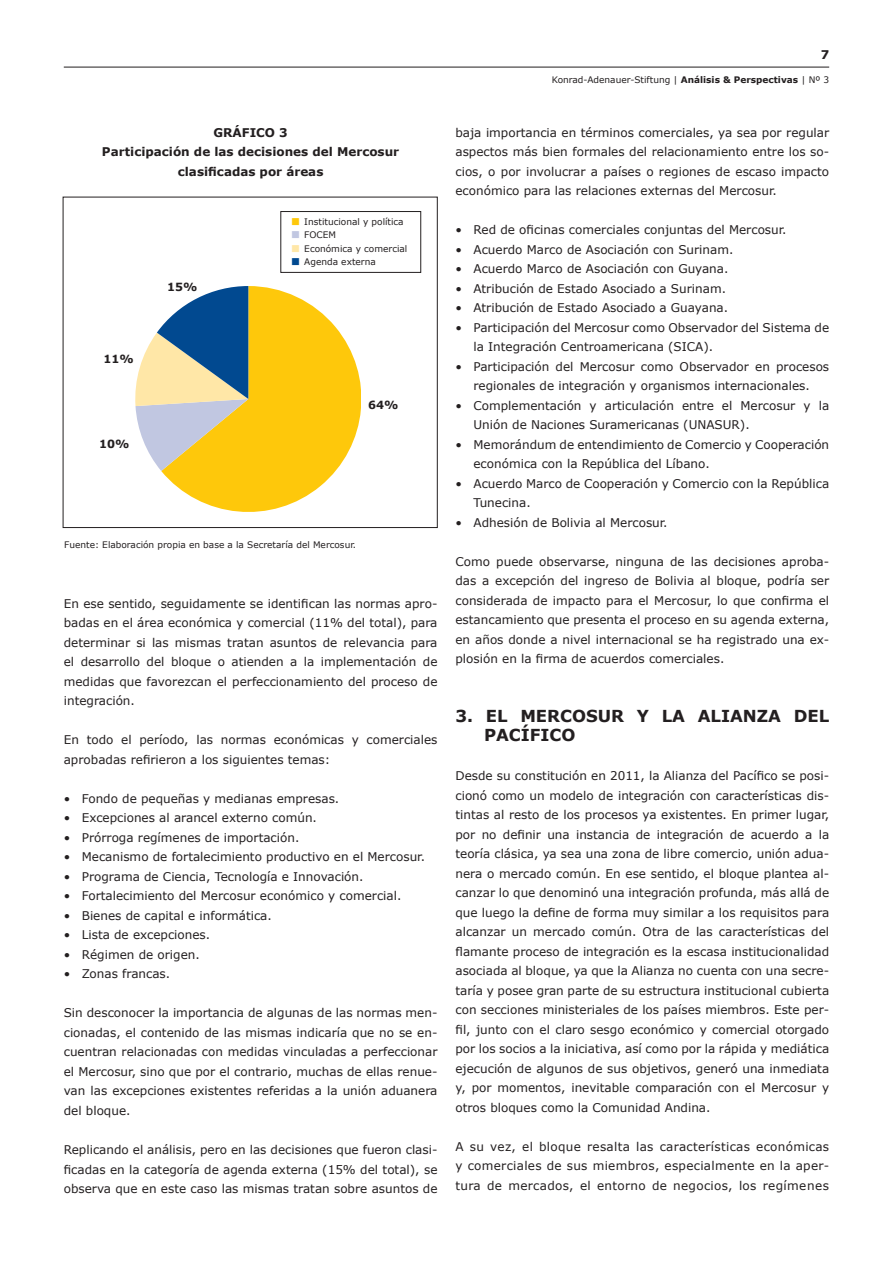
<style>
.page{position:relative;width:893px;height:1263px;background:#fff}
.page>*{position:absolute;margin:0;border:0;box-sizing:border-box;transform-origin:0 0}
.sub{font:700 16.5px/19.5px "Verdana";color:#231f20}
._1{font:12px/19.5px "Verdana";color:#231f20;text-align:justify}
.t1{font:700 12px/19.5px "Verdana";color:#231f20;text-align:center}
._5{font:700 11.25px "Verdana";color:#231f20}
._5-2{font:9px "Verdana";color:#231f20}
.s1{color:#fec80b}
.s2{color:#c1c7e1}
.s3{color:#ffe7a7}
.s4{color:#014990}
.s5{font-weight:700}
</style>
<div class="page">
<hr style="left:64px;top:67px;width:765px;height:1px;background:#231f20">
<svg style="left:161px;top:286px;width:200px;height:226px;fill:#fec80b"></svg>
<svg style="left:135px;top:286px;width:113px;height:185px"></svg>
<div style="left:281px;top:211px;width:140px;height:62px;border:1px solid #231f20"></div>
<p class="t1" style="left:213px;top:122px;width:76px">GRÁFICO 3</p>
<p class="t1" style="left:102px;top:142px;width:299px">Participación de las decisiones del Mercosur clasificadas por áreas</p>
<p class="_5" style="left:103px;top:351px;width:32px">11%</p>
<p class="_5" style="left:99px;top:436px;width:32px">10%</p>
<p class="_5" style="left:167px;top:279px;width:32px">15%</p>
<p class="_5-2" style="left:291px;top:215px;width:114px"><span class="s1">■</span> Institucional y política</p>
<p class="_5-2" style="left:291px;top:229px;width:46px"><span class="s2">■</span> FOCEM</p>
<p class="_5-2" style="left:291px;top:242px;width:118px"><span class="s3">■</span> Económica y comercial</p>
<p class="_5-2" style="left:291px;top:256px;width:86px"><span class="s4">■</span> Agenda externa</p>
<p class="_5" style="left:368px;top:397px;width:32px">64%</p>
<p class="_5-2" style="left:64px;top:539px;width:293px">Fuente: Elaboración propia en base a la Secretaría del Mercosur.</p>
<p class="_1" style="left:64px;top:594px;width:375px">En ese sentido, seguidamente se identifican las normas apro&shy;badas en el área económica y comercial (11% del total), para determinar si las mismas tratan asuntos de relevancia para el desarrollo del bloque o atienden a la implementación de medidas que favorezcan el perfeccionamiento del proceso de integración.</p>
<p class="_1" style="left:64px;top:730px;width:375px">En todo el período, las normas económicas y comerciales aprobadas refirieron a los siguientes temas:</p>
<p class="_1" style="left:64px;top:789px;width:277px">• Fondo de pequeñas y medianas empresas.</p>
<p class="_1" style="left:64px;top:808px;width:255px">• Excepciones al arancel externo común.</p>
<p class="_1" style="left:64px;top:828px;width:237px">• Prórroga regímenes de importación.</p>
<p class="_1" style="left:64px;top:847px;width:363px">• Mecanismo de fortalecimiento productivo en el Mercosur.</p>
<p class="_1" style="left:64px;top:867px;width:301px">• Programa de Ciencia, Tecnología e Innovación.</p>
<p class="_1" style="left:64px;top:886px;width:339px">• Fortalecimiento del Mercosur económico y comercial.</p>
<p class="_1" style="left:64px;top:906px;width:210px">• Bienes de capital e informática.</p>
<p class="_1" style="left:64px;top:925px;width:148px">• Lista de excepciones.</p>
<p class="_1" style="left:64px;top:945px;width:138px">• Régimen de origen.</p>
<p class="_1" style="left:64px;top:964px;width:108px">• Zonas francas.</p>
<p class="_1" style="left:64px;top:1003px;width:375px">Sin desconocer la importancia de algunas de las normas men&shy;cionadas, el contenido de las mismas indicaría que no se en&shy;cuentran relacionadas con medidas vinculadas a perfeccionar el Mercosur, sino que por el contrario, muchas de ellas renue&shy;van las excepciones existentes referidas a la unión aduanera del bloque.</p>
<p class="_1" style="left:64px;top:1140px;width:375px">Replicando el análisis, pero en las decisiones que fueron clasi&shy;ficadas en la categoría de agenda externa (15% del total), se observa que en este caso las mismas tratan sobre asuntos de</p>
<p class="t1" style="left:821px;top:45px;width:10px">7</p>
<p class="_5-2" style="left:552px;top:74px;width:279px">Konrad-Adenauer-Stiftung | <span class="s5">Análisis &amp; Perspectivas</span> | Nº 3</p>
<p class="_1" style="left:455px;top:122px;width:375px">baja importancia en términos comerciales, ya sea por regular aspectos más bien formales del relacionamiento entre los so&shy;cios, o por involucrar a países o regiones de escaso impacto económico para las relaciones externas del Mercosur.</p>
<p class="_1" style="left:455px;top:220px;width:333px">• Red de oficinas comerciales conjuntas del Mercosur.</p>
<p class="_1" style="left:455px;top:239px;width:279px">• Acuerdo Marco de Asociación con Surinam.</p>
<p class="_1" style="left:455px;top:259px;width:274px">• Acuerdo Marco de Asociación con Guyana.</p>
<p class="_1" style="left:455px;top:278px;width:272px">• Atribución de Estado Asociado a Surinam.</p>
<p class="_1" style="left:455px;top:298px;width:274px">• Atribución de Estado Asociado a Guayana.</p>
<p class="_1" style="left:473px;top:317px;width:357px;text-indent:-18px">• Participación del Mercosur como Observador del Sistema de la Integración Centroamericana (SICA).</p>
<p class="_1" style="left:455px;top:356px;width:375px;text-align:center">• Participación del Mercosur como Observador en procesos regionales de integración y organismos internacionales.</p>
<p class="_1" style="left:473px;top:395px;width:357px;text-indent:-18px">• Complementación y articulación entre el Mercosur y la<br>Unión de Naciones Suramericanas (UNASUR).</p>
<p class="_1" style="left:473px;top:434px;width:357px;text-indent:-18px">• Memorándum de entendimiento de Comercio y Cooperación económica con la República del Líbano.</p>
<p class="_1" style="left:473px;top:473px;width:357px;text-indent:-18px">• Acuerdo Marco de Cooperación y Comercio con la República<br>Tunecina.</p>
<p class="_1" style="left:455px;top:512px;width:214px">• Adhesión de Bolivia al Mercosur.</p>
<p class="_1" style="left:455px;top:551px;width:375px">Como puede observarse, ninguna de las decisiones aproba&shy;das a excepción del ingreso de Bolivia al bloque, podría ser considerada de impacto para el Mercosur, lo que confirma el estancamiento que presenta el proceso en su agenda externa, en años donde a nivel internacional se ha registrado una ex&shy;plosión en la firma de acuerdos comerciales.</p>
<p class="sub" style="left:484px;top:706px;width:347px;text-indent:-28px">3. EL MERCOSUR Y LA ALIANZA DEL<br>PACÍFICO</p>
<p class="_1" style="left:455px;top:766px;width:375px">Desde su constitución en 2011, la Alianza del Pacífico se posi&shy;cionó como un modelo de integración con características dis&shy;tintas al resto de los procesos ya existentes. En primer lugar, por no definir una instancia de integración de acuerdo a la teoría clásica, ya sea una zona de libre comercio, unión adua&shy;nera o mercado común. En ese sentido, el bloque plantea al&shy;canzar lo que denominó una integración profunda, más allá de que luego la define de forma muy similar a los requisitos para alcanzar un mercado común. Otra de las características del flamante proceso de integración es la escasa institucionalidad asociada al bloque, ya que la Alianza no cuenta con una secre&shy;taría y posee gran parte de su estructura institucional cubierta con secciones ministeriales de los países miembros. Este per&shy;fil, junto con el claro sesgo económico y comercial otorgado por los socios a la iniciativa, así como por la rápida y mediática ejecución de algunos de sus objetivos, generó una inmediata y, por momentos, inevitable comparación con el Mercosur y otros bloques como la Comunidad Andina.</p>
<p class="_1" style="left:455px;top:1136px;width:375px">A su vez, el bloque resalta las características económicas y comerciales de sus miembros, especialmente en la aper&shy;tura de mercados, el entorno de negocios, los regímenes</p>
</div>
